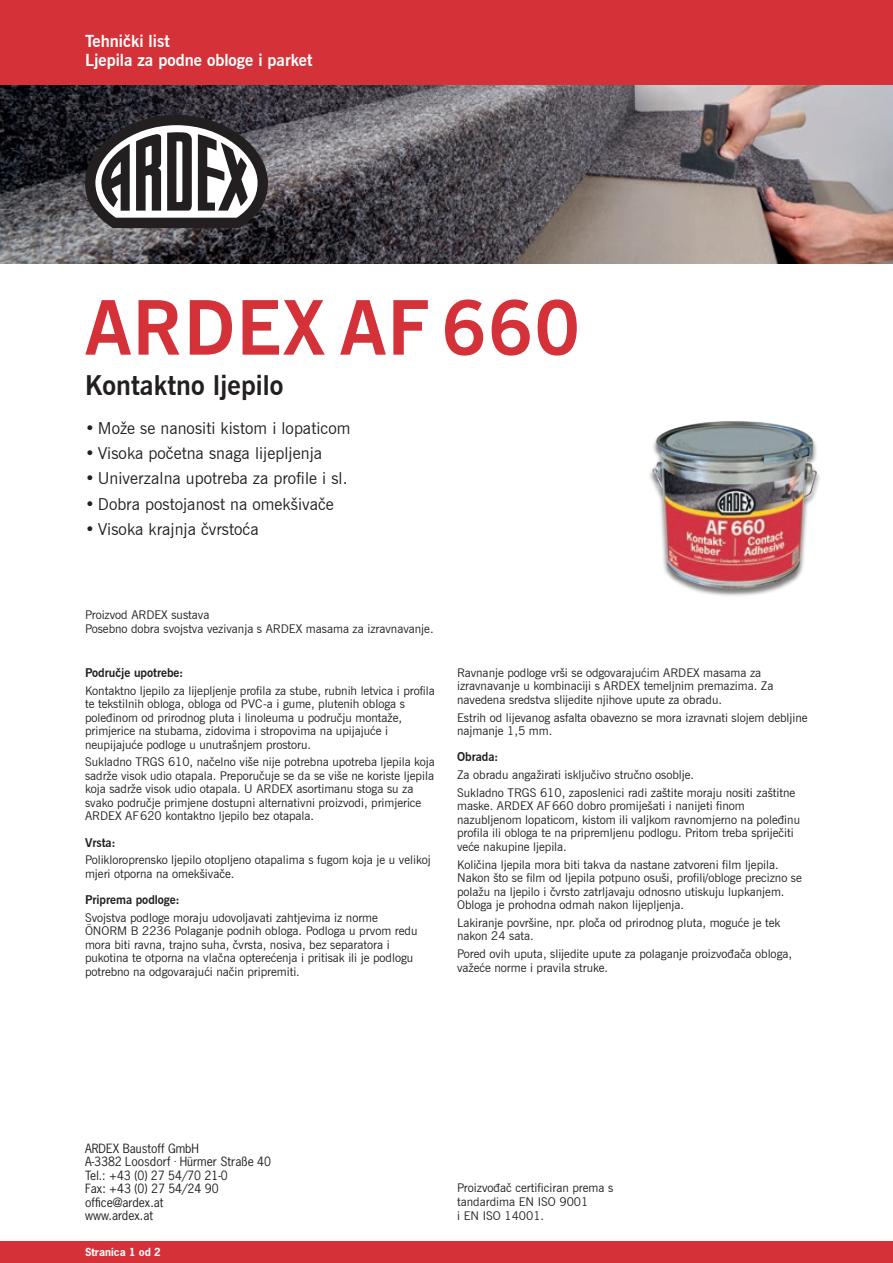
<style>
.page{position:relative;width:893px;height:1263px;background:#fff}
.page>*{position:absolute;margin:0;border:0;box-sizing:border-box;transform-origin:0 0}
.t1{font:700 75px "News Gothic BT";letter-spacing:.015em;color:#d43238}
.t2{font:700 27px "News Gothic BT";letter-spacing:.005em;color:#231f20}
.t3{font:16.5px "News Gothic BT";letter-spacing:.005em;color:#231f20}
.t4{font:700 16.5px/19.5px "News Gothic BT";color:#fff}
.t5{font:12px/13.5px "News Gothic BT";color:#231f20}
.t6{font:12px/13.5px "News Gothic Std";color:#231f20}
.t7{font:700 12px "News Gothic BT";color:#231f20}
.t8{font:700 10.5px "News Gothic Std";color:#fff}
</style>
<div class="page">
<div style="left:0;top:0;width:893px;height:85px;background:#d43238"></div>
<div style="left:0;top:1242px;width:893px;height:21px;background:#d43238"></div>
<img style="left:0;top:85px;width:893px;height:179px">
<div style="left:648px;top:420px;width:173px;height:177px;background:#231f20;opacity:.6"></div>
<img style="left:660px;top:421px;width:67px;height:14px">
<svg style="left:85px;top:115px;width:183px;height:113px"></svg>
<h3 class="t4" style="left:85px;top:31px;width:229px">Tehnički list<br>Ljepila za podne obloge i parket</h3>
<h1 class="t1" style="left:85px;top:282px;width:496px">ARDEX AF 660</h1>
<h2 class="t2" style="left:85px;top:369px;width:200px">Kontaktno ljepilo</h2>
<h3 class="t3" style="left:85px;top:418px;width:267px">• Može se nanositi kistom i lopaticom</h3>
<h3 class="t3" style="left:85px;top:443px;width:239px">• Visoka početna snaga lijepljenja</h3>
<h3 class="t3" style="left:85px;top:469px;width:264px">• Univerzalna upotreba za profile i sl.</h3>
<h3 class="t3" style="left:85px;top:494px;width:250px">• Dobra postojanost na omekšivače</h3>
<h3 class="t3" style="left:85px;top:519px;width:175px">• Visoka krajnja čvrstoća</h3>
<p class="t5" style="left:85px;top:608px;width:350px">Proizvod ARDEX sustava<br>Posebno dobra svojstva vezivanja s ARDEX masama za izravnavanje.</p>
<p class="t7" style="left:85px;top:665px;width:100px">Područje upotrebe:</p>
<p class="t5" style="left:85px;top:683px;width:351px">Kontaktno ljepilo za lijepljenje profila za stube, rubnih letvica i profila te tekstilnih obloga, obloga od PVC-a i gume, plutenih obloga s poleđinom od prirodnog pluta i linoleuma u području montaže, primjerice na stubama, zidovima i stropovima na upijajuće i neupijajuće podloge u unutrašnjem prostoru.</p>
<p class="t5" style="left:85px;top:755px;width:351px">Sukladno TRGS 610, načelno više nije potrebna upotreba ljepila koja sadrže visok udio otapala. Preporučuje se da se više ne koriste ljepila koja sadrže visok udio otapala. U ARDEX asortimanu stoga su za svako područje primjene dostupni alternativni proizvodi, primjerice ARDEX AF620 kontaktno ljepilo bez otapala.</p>
<p class="t7" style="left:85px;top:835px;width:32px">Vrsta:</p>
<p class="t5" style="left:85px;top:853px;width:347px">Polikloroprensko ljepilo otopljeno otapalima s fugom koja je u velikoj mjeri otporna na omekšivače.</p>
<p class="t7" style="left:85px;top:892px;width:96px">Priprema podloge:</p>
<p class="t5" style="left:85px;top:911px;width:334px">Svojstva podloge moraju udovoljavati zahtjevima iz norme ÖNORM B 2236 Polaganje podnih obloga. Podloga u prvom redu mora biti ravna, trajno suha, čvrsta, nosiva, bez separatora i pukotina te otporna na vlačna opterećenja i pritisak ili je podlogu potrebno na odgovarajući način pripremiti.</p>
<p class="t5" style="left:457px;top:666px;width:318px">Ravnanje podloge vrši se odgovarajućim ARDEX masama za izravnavanje u kombinaciji s ARDEX temeljnim premazima. Za navedena sredstva slijedite njihove upute za obradu.</p>
<p class="t5" style="left:457px;top:710px;width:352px">Estrih od lijevanog asfalta obavezno se mora izravnati slojem debljine najmanje 1,5 mm.</p>
<p class="t7" style="left:457px;top:750px;width:43px">Obrada:</p>
<p class="t5" style="left:457px;top:766px;width:340px;line-height:17.7px">Za obradu angažirati isključivo stručno osoblje.<br>Sukladno TRGS 610, zaposlenici radi zaštite moraju nositi zaštitne</p>
<p class="t5" style="left:457px;top:799px;width:344px">maske. ARDEX AF660 dobro promiješati i nanijeti finom nazubljenom lopaticom, kistom ili valjkom ravnomjerno na poleđinu profila ili obloga te na pripremljenu podlogu. Pritom treba spriječiti veće nakupine ljepila.</p>
<p class="t5" style="left:457px;top:857px;width:346px">Količina ljepila mora biti takva da nastane zatvoreni film ljepila.<br>Nakon što se film od ljepila potpuno osuši, profili/obloge precizno se polažu na ljepilo i čvrsto zatrljavaju odnosno utiskuju lupkanjem.<br>Obloga je prohodna odmah nakon lijepljenja.</p>
<p class="t5" style="left:457px;top:916px;width:325px">Lakiranje površine, npr. ploča od prirodnog pluta, moguće je tek nakon 24 sata.</p>
<p class="t5" style="left:457px;top:947px;width:336px">Pored ovih uputa, slijedite upute za polaganje proizvođača obloga, važeće norme i pravila struke.</p>
<p class="t6" style="left:85px;top:1141px;width:188px">ARDEX Baustoff GmbH<br>A-3382 Loosdorf <sup>.</sup> Hürmer Straße 40<br>Tel.: +43 (0) 27 54/70 21-0<br>Fax: +43 (0) 27 54/24 90 office@ardex.at<br>www.ardex.at</p>
<p class="t8" style="left:85px;top:1245px;width:77px">Stranica 1 od 2</p>
<p class="t5" style="left:457px;top:1180px;width:158px;line-height:14.4px">Proizvođač certificiran prema s tandardima EN ISO 9001<br>i EN ISO 14001.</p>
</div>
